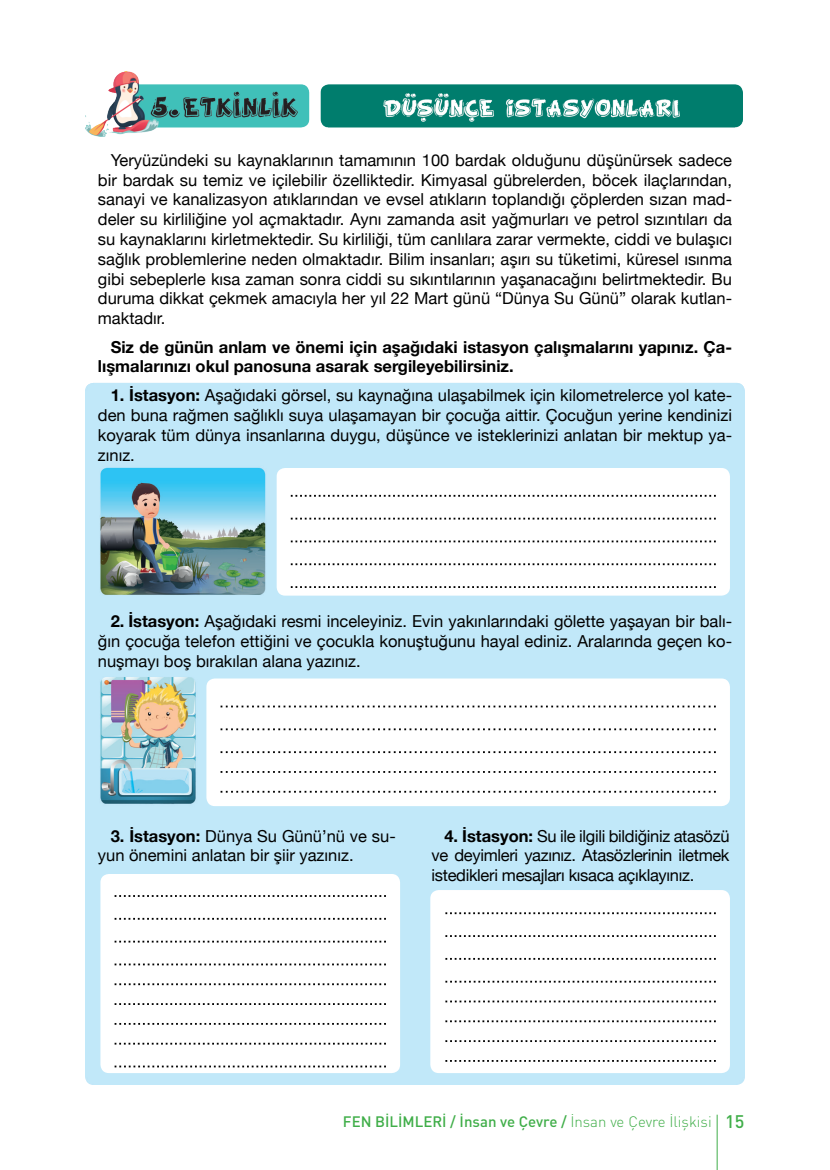
<style>
.page{position:relative;width:830px;height:1170px;background:#fff}
.page>*{position:absolute;margin:0;border:0;box-sizing:border-box;transform-origin:0 0}
.t1{font:16.5px/19.8px "Helvetica Neue";color:#000;text-align:justify}
.t2{font:700 16.5px/19.8px "Helvetica Neue";color:#000}
.t3{font:500 15px "DIN Pro";color:#40ae49}
.s1{font-weight:700}
.s2{font-weight:300}
.s3{font-size:18px}
</style>
<div class="page">
<img style="left:85px;top:71px;width:657px;height:65px">
<img style="left:85px;top:383px;width:659px;height:701px">
<div style="left:276px;top:468px;width:453px;height:127px;background:#fff;border-radius:9px"></div>
<div style="left:206px;top:678px;width:523px;height:128px;background:#fff;border-radius:9px"></div>
<div style="left:100px;top:873px;width:300px;height:199px;background:#fff;border-radius:9px"></div>
<div style="left:430px;top:890px;width:299px;height:182px;background:#fff;border-radius:9px"></div>
<svg style="left:291px;top:586px;width:424px;height:2px"></svg>
<svg style="left:291px;top:563px;width:424px;height:2px"></svg>
<svg style="left:291px;top:540px;width:424px;height:2px"></svg>
<svg style="left:291px;top:517px;width:424px;height:2px"></svg>
<svg style="left:291px;top:495px;width:424px;height:1px"></svg>
<svg style="left:220px;top:790px;width:495px;height:2px"></svg>
<svg style="left:220px;top:771px;width:495px;height:1px"></svg>
<svg style="left:220px;top:751px;width:495px;height:2px"></svg>
<svg style="left:220px;top:728px;width:495px;height:2px"></svg>
<svg style="left:220px;top:705px;width:495px;height:2px"></svg>
<svg style="left:114px;top:1065px;width:272px;height:2px"></svg>
<svg style="left:114px;top:1042px;width:272px;height:2px"></svg>
<svg style="left:114px;top:1023px;width:272px;height:1px"></svg>
<svg style="left:114px;top:1003px;width:272px;height:1px"></svg>
<svg style="left:114px;top:983px;width:272px;height:2px"></svg>
<svg style="left:114px;top:963px;width:272px;height:2px"></svg>
<svg style="left:114px;top:940px;width:272px;height:2px"></svg>
<svg style="left:114px;top:917px;width:272px;height:2px"></svg>
<svg style="left:114px;top:895px;width:272px;height:1px"></svg>
<svg style="left:445px;top:1060px;width:270px;height:1px"></svg>
<svg style="left:445px;top:1040px;width:270px;height:1px"></svg>
<svg style="left:445px;top:1020px;width:270px;height:2px"></svg>
<svg style="left:445px;top:1000px;width:270px;height:2px"></svg>
<svg style="left:445px;top:980px;width:270px;height:2px"></svg>
<svg style="left:445px;top:957px;width:270px;height:2px"></svg>
<svg style="left:445px;top:935px;width:270px;height:1px"></svg>
<svg style="left:445px;top:912px;width:270px;height:2px"></svg>
<hr style="left:716px;top:1114px;width:1px;height:55px;background:#40ae49">
<p class="t1" style="left:98px;top:151px;width:635px;text-indent:13px">Yeryüzündeki su kaynaklarının tamamının 100 bardak olduğunu düşünürsek sadece bir bardak su temiz ve içilebilir özelliktedir. Kimyasal gübrelerden, böcek ilaçlarından, sanayi ve kanalizasyon atıklarından ve evsel atıkların toplandığı çöplerden sızan mad&shy;deler su kirliliğine yol açmaktadır. Aynı zamanda asit yağmurları ve petrol sızıntıları da su kaynaklarını kirletmektedir. Su kirliliği, tüm canlılara zarar vermekte, ciddi ve bulaşıcı sağlık problemlerine neden olmaktadır. Bilim insanları; aşırı su tüketimi, küresel ısınma gibi sebeplerle kısa zaman sonra ciddi su sıkıntılarının yaşanacağını belirtmektedir. Bu duruma dikkat çekmek amacıyla her yıl 22 Mart günü “Dünya Su Günü” olarak kutlan&shy;maktadır.</p>
<p class="t2" style="left:98px;top:337px;width:635px;text-indent:13px">Siz de günün anlam ve önemi için aşağıdaki istasyon çalışmalarını yapınız. Ça&shy;lışmalarınızı okul panosuna asarak sergileyebilirsiniz.</p>
<p class="t1" style="left:98px;top:386px;width:635px;text-indent:13px"><span class="s1">1. İstasyon:</span> Aşağıdaki görsel, su kaynağına ulaşabilmek için kilometrelerce yol kate&shy;den buna rağmen sağlıklı suya ulaşamayan bir çocuğa aittir. Çocuğun yerine kendinizi koyarak tüm dünya insanlarına duygu, düşünce ve isteklerinizi anlatan bir mektup ya&shy;zınız.</p>
<p class="t1" style="left:98px;top:612px;width:635px;text-indent:13px"><span class="s1">2. İstasyon:</span> Aşağıdaki resmi inceleyiniz. Evin yakınlarındaki gölette yaşayan bir balı&shy;ğın çocuğa telefon ettiğini ve çocukla konuştuğunu hayal ediniz. Aralarında geçen ko&shy;nuşmayı boş bırakılan alana yazınız.</p>
<p class="t1" style="left:98px;top:826px;width:299px;text-indent:13px"><span class="s1">3. İstasyon:</span> Dünya Su Günü’nü ve su&shy;yun önemini anlatan bir şiir yazınız.</p>
<p class="t1" style="left:431px;top:826px;width:299px;text-indent:13px"><span class="s1">4. İstasyon:</span> Su ile ilgili bildiğiniz atasözü ve deyimleri yazınız. Atasözlerinin iletmek istedikleri mesajları kısaca açıklayınız.</p>
<p class="t3" style="left:343px;top:1111px;width:403px">FEN BİLİMLERİ / İnsan ve Çevre / <span class="s2">İnsan ve Çevre İlişkisi</span> <span class="s3">15</span></p>
</div>
